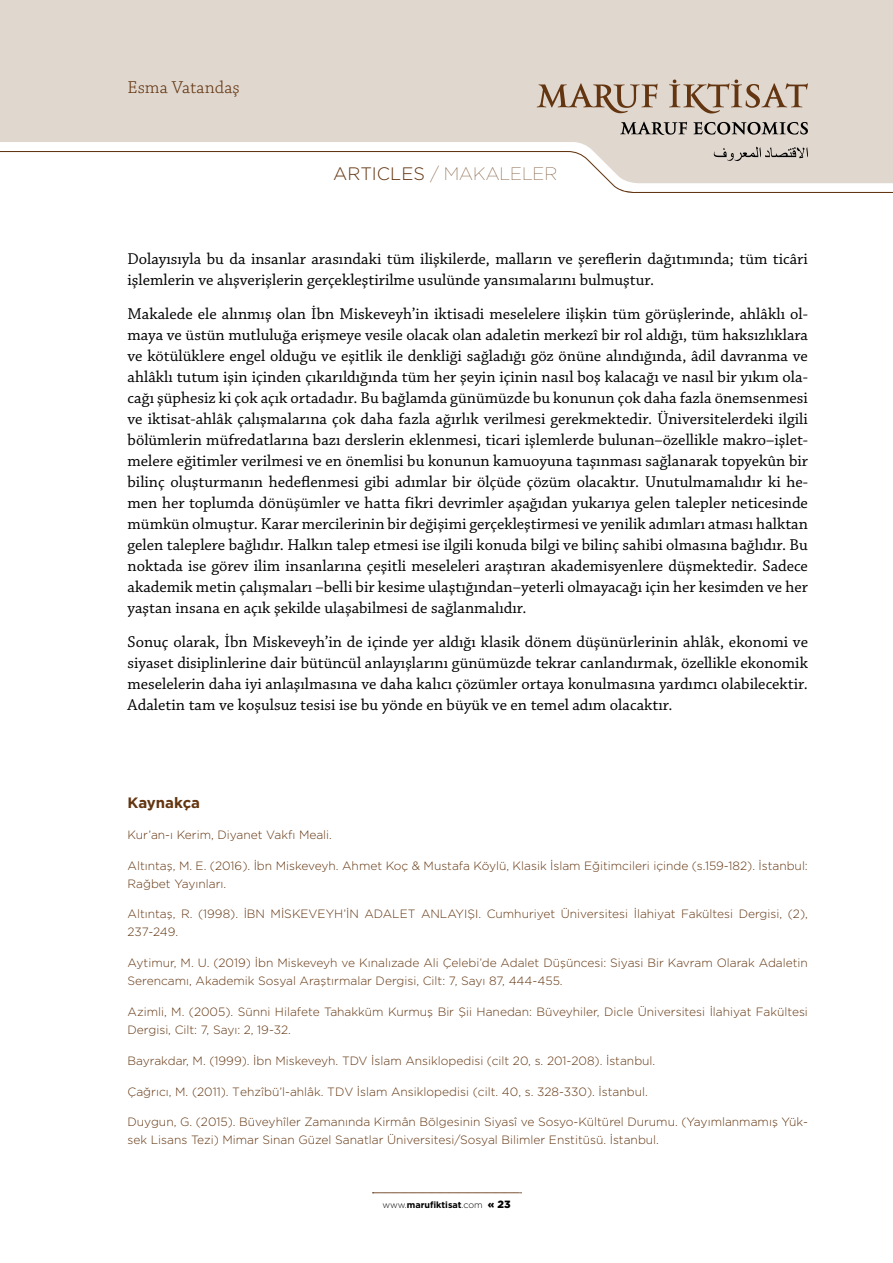
<style>
.page{position:relative;width:893px;height:1263px;background:#fff}
.page>*{position:absolute;margin:0;border:0;box-sizing:border-box;transform-origin:0 0}
.t1{font:18px "Gotham Thin Tr";color:#633510}
.t2{font:18px "Chaparral Pro Light Capt";color:#633510}
.t3{font:16.5px/21px "Chaparral Pro";color:#000;text-align:justify}
.t4{font:15px "Gotham Bold Tr";color:#633510}
.t5{font:12px/18px "Gotham Light Tr";color:#633510}
.t6{font:9px "Gotham Bold Tr";color:#000}
.s1{font-family:"Gotham Light Tr"}
.s2{font-family:"Gotham Black Tr";font-size:10.5px}
</style>
<div class="page">
<div style="left:0;top:0;width:893px;height:146px;background:#e0d7cf"></div>
<svg style="left:372px;top:1192px;width:149px;height:1px"></svg>
<svg style="left:537px;top:83px;width:121px;height:30px;background:#beab9c"></svg>
<svg style="left:669px;top:80px;width:139px;height:33px;background:#c3b2a3"></svg>
<svg style="left:620px;top:122px;width:67px;height:13px"></svg>
<svg style="left:693px;top:122px;width:115px;height:13px"></svg>
<svg style="left:0;top:146px;width:893px;height:47px"></svg>
<p class="t2" style="left:128px;top:77px;width:114px">Esma Vatandaş</p>
<p class="t1" style="left:333px;top:165px;width:226px"><span class="s1">ARTICLES</span> / MAKALELER</p>
<p class="t3" style="left:128px;top:249px;width:682px">Dolayısıyla bu da insanlar arasındaki tüm ilişkilerde, malların ve şereflerin dağıtımında; tüm ticâri işlemlerin ve alışverişlerin gerçekleştirilme usulünde yansımalarını bulmuştur.</p>
<p class="t3" style="left:128px;top:304px;width:682px">Makalede ele alınmış olan İbn Miskeveyh’in iktisadi meselelere ilişkin tüm görüşlerinde, ahlâklı ol&shy;maya ve üstün mutluluğa erişmeye vesile olacak olan adaletin merkezî bir rol aldığı, tüm haksızlıklara ve kötülüklere engel olduğu ve eşitlik ile denkliği sağladığı göz önüne alındığında, âdil davranma ve ahlâklı tutum işin içinden çıkarıldığında tüm her şeyin içinin nasıl boş kalacağı ve nasıl bir yıkım ola&shy;cağı şüphesiz ki çok açık ortadadır. Bu bağlamda günümüzde bu konunun çok daha fazla önemsenmesi ve iktisat-ahlâk çalışmalarına çok daha fazla ağırlık verilmesi gerekmektedir. Üniversitelerdeki ilgili bölümlerin müfredatlarına bazı derslerin eklenmesi, ticari işlemlerde bulunan–özellikle makro–işlet&shy;melere eğitimler verilmesi ve en önemlisi bu konunun kamuoyuna taşınması sağlanarak topyekûn bir bilinç oluşturmanın hedeflenmesi gibi adımlar bir ölçüde çözüm olacaktır. Unutulmamalıdır ki he&shy;men her toplumda dönüşümler ve hatta fikri devrimler aşağıdan yukarıya gelen talepler neticesinde mümkün olmuştur. Karar mercilerinin bir değişimi gerçekleştirmesi ve yenilik adımları atması halktan gelen taleplere bağlıdır. Halkın talep etmesi ise ilgili konuda bilgi ve bilinç sahibi olmasına bağlıdır. Bu noktada ise görev ilim insanlarına çeşitli meseleleri araştıran akademisyenlere düşmektedir. Sadece akademik metin çalışmaları –belli bir kesime ulaştığından–yeterli olmayacağı için her kesimden ve her yaştan insana en açık şekilde ulaşabilmesi de sağlanmalıdır.</p>
<p class="t3" style="left:128px;top:632px;width:682px">Sonuç olarak, İbn Miskeveyh’in de içinde yer aldığı klasik dönem düşünürlerinin ahlâk, ekonomi ve siyaset disiplinlerine dair bütüncül anlayışlarını günümüzde tekrar canlandırmak, özellikle ekonomik meselelerin daha iyi anlaşılmasına ve daha kalıcı çözümler ortaya konulmasına yardımcı olabilecektir.<br>Adaletin tam ve koşulsuz tesisi ise bu yönde en büyük ve en temel adım olacaktır.</p>
<p class="t4" style="left:128px;top:794px;width:74px">Kaynakça</p>
<p class="t5" style="left:128px;top:826px;width:206px">Kur’an-ı Kerim, Diyanet Vakfı Meali.</p>
<p class="t5" style="left:128px;top:856px;width:682px">Altıntaş, M. E. (2016). İbn Miskeveyh. Ahmet Koç &amp; Mustafa Köylü, Klasik İslam Eğitimcileri içinde (s.159-182). İstanbul:<br>Rağbet Yayınları.</p>
<p class="t5" style="left:128px;top:905px;width:682px">Altıntaş, R. (1998). İBN MİSKEVEYH’İN ADALET ANLAYIŞI. Cumhuriyet Üniversitesi İlahiyat Fakültesi Dergisi, (2),<br>237-249.</p>
<p class="t5" style="left:128px;top:954px;width:682px">Aytimur, M. U. (2019) İbn Miskeveyh ve Kınalızade Ali Çelebi’de Adalet Düşüncesi: Siyasi Bir Kavram Olarak Adaletin<br>Serencamı, Akademik Sosyal Araştırmalar Dergisi, Cilt: 7, Sayı 87, 444-455.</p>
<p class="t5" style="left:128px;top:1003px;width:682px">Azimli, M. (2005). Sünni Hilafete Tahakküm Kurmuş Bir Şii Hanedan: Büveyhiler, Dicle Üniversitesi İlahiyat Fakültesi<br>Dergisi, Cilt: 7, Sayı: 2, 19-32.</p>
<p class="t5" style="left:128px;top:1051px;width:529px">Bayrakdar, M. (1999). İbn Miskeveyh. TDV İslam Ansiklopedisi (cilt 20, s. 201-208). İstanbul.</p>
<p class="t5" style="left:128px;top:1082px;width:522px">Çağrıcı, M. (2011). Tehzîbü’l-ahlâk. TDV İslam Ansiklopedisi (cilt. 40, s. 328-330). İstanbul.</p>
<p class="t5" style="left:128px;top:1113px;width:682px">Duygun, G. (2015). Büveyhîler Zamanında Kirmân Bölgesinin Siyasî ve Sosyo-Kültürel Durumu. (Yayımlanmamış Yük&shy;sek Lisans Tezi) Mimar Sinan Güzel Sanatlar Üniversitesi/Sosyal Bilimler Enstitüsü. İstanbul.</p>
<p class="t6" style="left:382px;top:1199px;width:130px"><span class="s1">www.</span>marufiktisat<span class="s1">.com</span> <span class="s2">« 23</span></p>
</div>
